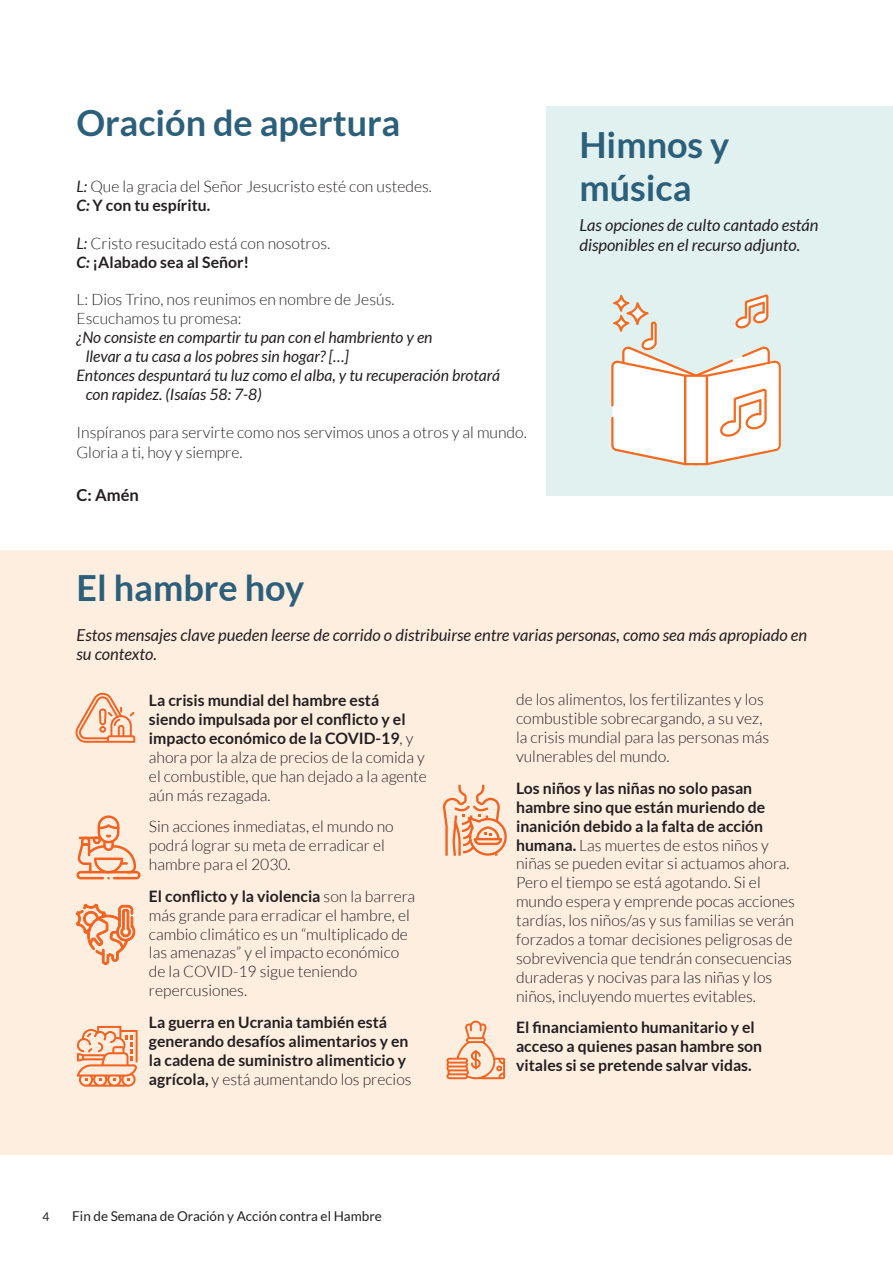
<style>
.page{position:relative;width:893px;height:1263px;background:#fff}
.page>*{position:absolute;margin:0;border:0;box-sizing:border-box;transform-origin:0 0}
.t1{font:700 36px/43.2px "Lato";color:#2c5f7a}
.t2{font:italic 16.5px/19.8px "Lato";color:#231f20}
.t3{font:700 16.5px "Lato";color:#231f20}
.List_Paragraph{font:300 15.75px/18.9px "Lato";color:#231f20}
.List_Paragraph-2{font:700 15.75px/18.9px "Lato";color:#231f20}
.t4{font:italic 15.75px "Lato";color:#231f20}
.t5{font:13.5px "Lato";color:#231f20}
.t6{font:12px "Lato";color:#231f20}
.s1{font-weight:400;font-style:italic}
.s2{font-style:italic}
.s3{font-weight:300}
.s4{font-weight:700}
</style>
<div class="page">
<div style="left:0;top:550px;width:893px;height:604px;background:#feeee0"></div>
<div style="left:546px;top:106px;width:347px;height:389px;background:#e1f1f0"></div>
<svg style="left:611px;top:294px;width:170px;height:171px"></svg>
<svg style="left:77px;top:815px;width:64px;height:64px"></svg>
<svg style="left:75px;top:692px;width:60px;height:51px"></svg>
<svg style="left:76px;top:904px;width:59px;height:61px"></svg>
<svg style="left:76px;top:1026px;width:62px;height:61px"></svg>
<svg style="left:443px;top:785px;width:64px;height:71px"></svg>
<svg style="left:446px;top:1020px;width:59px;height:59px"></svg>
<p class="t1" style="left:77px;top:101px;width:325px">Oración de apertura</p>
<p class="List_Paragraph" style="left:77px;top:177px;width:357px"><span class="s1">L:</span> Que la gracia del Señor Jesucristo esté con ustedes.</p>
<p class="List_Paragraph-2" style="left:77px;top:196px;width:135px"><span class="s2">C:</span> Y con tu espíritu.</p>
<p class="List_Paragraph" style="left:77px;top:234px;width:255px"><span class="s1">L:</span> Cristo resucitado está con nosotros.</p>
<p class="List_Paragraph-2" style="left:77px;top:252px;width:174px"><span class="s2">C:</span> ¡Alabado sea al Señor!</p>
<p class="List_Paragraph" style="left:77px;top:290px;width:319px">L: Dios Trino, nos reunimos en nombre de Jesús.<br>Escuchamos tu promesa:</p>
<p class="t4" style="left:77px;top:329px;width:358px">¿No consiste en compartir tu pan con el hambriento y en</p>
<p class="t4" style="left:86px;top:348px;width:265px">llevar a tu casa a los pobres sin hogar? […]</p>
<p class="t4" style="left:77px;top:367px;width:425px">Entonces despuntará tu luz como el alba, y tu recuperación brotará</p>
<p class="t4" style="left:86px;top:385px;width:178px">con rapidez. (Isaías 58: 7-8)</p>
<p class="List_Paragraph" style="left:77px;top:423px;width:452px">Inspíranos para servirte como nos servimos unos a otros y al mundo.</p>
<p class="List_Paragraph" style="left:77px;top:443px;width:168px">Gloria a ti, hoy y siempre.</p>
<p class="t3" style="left:77px;top:485px;width:64px">C: Amén</p>
<p class="t1" style="left:579px;top:122px;width:152px">Himnos y música</p>
<p class="t2" style="left:579px;top:216px;width:241px">Las opciones de culto cantado están disponibles en el recurso adjunto.</p>
<p class="t1" style="left:77px;top:566px;width:229px">El hambre hoy</p>
<p class="t2" style="left:77px;top:625px;width:732px">Estos mensajes clave pueden leerse de corrido o distribuirse entre varias personas, como sea más apropiado en su contexto.</p>
<p class="List_Paragraph-2" style="left:149px;top:691px;width:279px">La crisis mundial del hambre está siendo impulsada por el conflicto y el impacto económico de la COVID-19<span class="s3">, y ahora por la alza de precios de la comida y el combustible, que han dejado a la agente aún más rezagada.</span></p>
<p class="List_Paragraph" style="left:149px;top:817px;width:246px">Sin acciones inmediatas, el mundo no podrá lograr su meta de erradicar el hambre para el 2030.</p>
<p class="List_Paragraph" style="left:149px;top:887px;width:268px"><span class="s4">El conflicto y la violencia</span> son la barrera más grande para erradicar el hambre, el cambio climático es un “multiplicado de las amenazas” y el impacto económico de la COVID-19 sigue teniendo repercusiones.</p>
<p class="List_Paragraph-2" style="left:149px;top:1012px;width:264px">La guerra en Ucrania también está generando desafíos alimentarios y en la cadena de suministro alimenticio y agrícola, <span class="s3">y está aumentando los precios</span></p>
<p class="t6" style="left:43px;top:1210px;width:8px">4</p>
<p class="t5" style="left:72px;top:1208px;width:311px">Fin de Semana de Oración y Acción contra el Hambre</p>
<p class="List_Paragraph" style="left:516px;top:690px;width:255px">de los alimentos, los fertilizantes y los combustible sobrecargando, a su vez, la crisis mundial para las personas más vulnerables del mundo.</p>
<p class="List_Paragraph" style="left:516px;top:779px;width:280px"><span class="s4">Los niños y las niñas no solo pasan hambre sino que están muriendo de inanición debido a la falta de acción humana.</span> Las muertes de estos niños y niñas se pueden evitar si actuamos ahora.<br>Pero el tiempo se está agotando. Si el mundo espera y emprende pocas acciones tardías, los niños/as y sus familias se verán forzados a tomar decisiones peligrosas de sobrevivencia que tendrán consecuencias duraderas y nocivas para las niñas y los niños, incluyendo muertes evitables.</p>
<p class="List_Paragraph-2" style="left:516px;top:1018px;width:248px">El financiamiento humanitario y el acceso a quienes pasan hambre son vitales si se pretende salvar vidas.</p>
</div>
